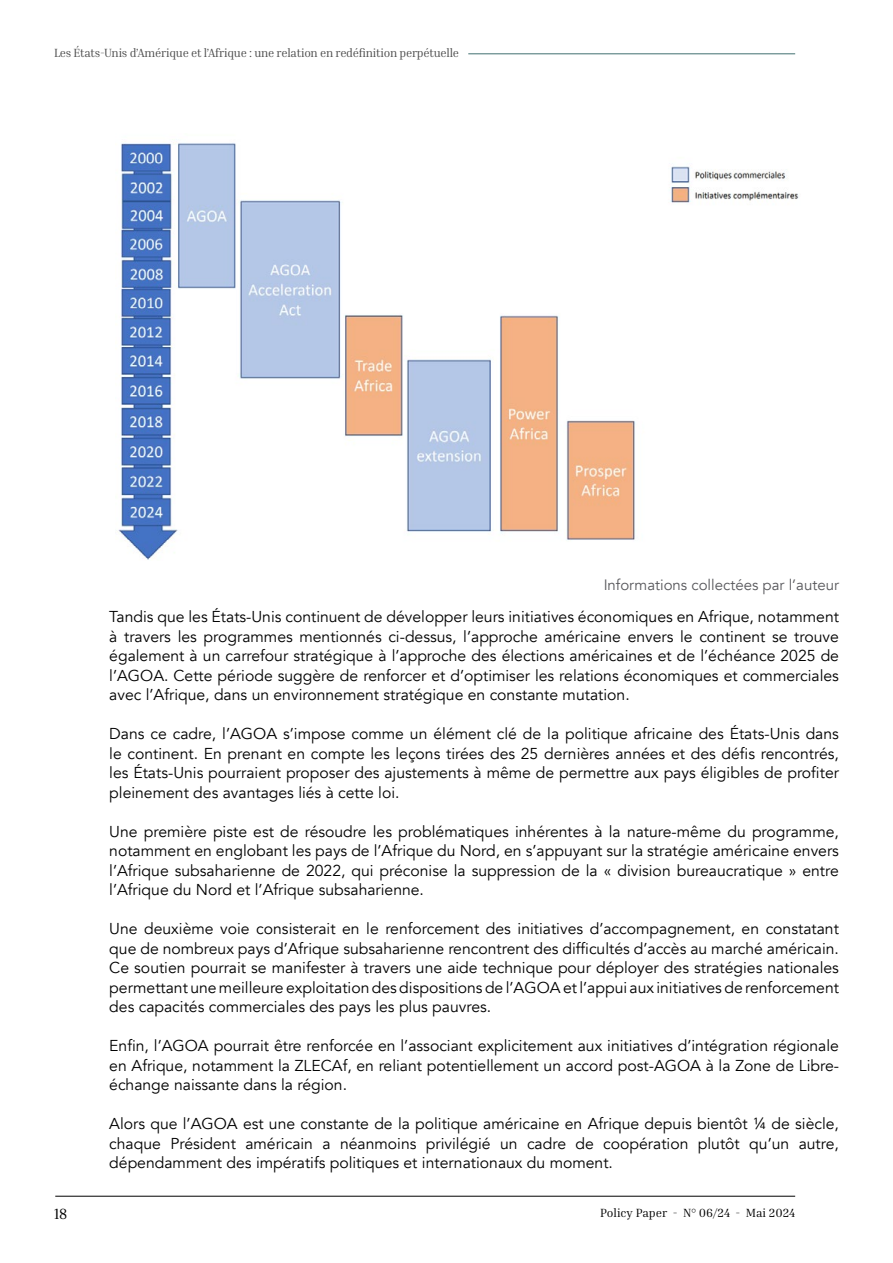
<style>
.page{position:relative;width:893px;height:1263px;background:#fff}
.page>*{position:absolute;margin:0;border:0;box-sizing:border-box;transform-origin:0 0}
.t1{font:15.75px/19.5px "Avenir";color:#000;text-align:justify}
.t2{font:15px "Avenir";color:#58585c}
.t3{font:15px "Inria Serif";color:#000}
.t4{font:12px "Inria Serif";letter-spacing:-.02em;color:#4a4a4a}
.t5{font:12px "Inria Serif";color:#000}
</style>
<div class="page">
<hr style="left:55px;top:1196px;width:740px;height:1px;background:#000">
<hr style="left:468px;top:54px;width:327px;height:1px;background:#417071">
<img style="left:118px;top:143px;width:681px;height:417px">
<p class="t4" style="left:54px;top:45px;width:407px">Les États-Unis d’Amérique et l’Afrique : une relation en redéfinition perpétuelle</p>
<p class="t2" style="left:604px;top:576px;width:237px">Informations collectées par l’auteur</p>
<p class="t1" style="left:109px;top:607px;width:731px">Tandis que les États-Unis continuent de développer leurs initiatives économiques en Afrique, notamment à travers les programmes mentionnés ci-dessus, l’approche américaine envers le continent se trouve également à un carrefour stratégique à l’approche des élections américaines et de l’échéance 2025 de l’AGOA. Cette période suggère de renforcer et d’optimiser les relations économiques et commerciales avec l’Afrique, dans un environnement stratégique en constante mutation.</p>
<p class="t1" style="left:109px;top:724px;width:731px">Dans ce cadre, l’AGOA s’impose comme un élément clé de la politique africaine des États-Unis dans le continent. En prenant en compte les leçons tirées des 25 dernières années et des défis rencontrés, les États-Unis pourraient proposer des ajustements à même de permettre aux pays éligibles de profiter pleinement des avantages liés à cette loi.</p>
<p class="t1" style="left:109px;top:822px;width:731px">Une première piste est de résoudre les problématiques inhérentes à la nature-même du programme, notamment en englobant les pays de l’Afrique du Nord, en s’appuyant sur la stratégie américaine envers l’Afrique subsaharienne de 2022, qui préconise la suppression de la « division bureaucratique » entre l’Afrique du Nord et l’Afrique subsaharienne.</p>
<p class="t1" style="left:109px;top:919px;width:731px">Une deuxième voie consisterait en le renforcement des initiatives d’accompagnement, en constatant que de nombreux pays d’Afrique subsaharienne rencontrent des difficultés d’accès au marché américain.<br>Ce soutien pourrait se manifester à travers une aide technique pour déployer des stratégies nationales permettant une meilleure exploitation des dispositions de l’AGOA et l’appui aux initiatives de renforcement des capacités commerciales des pays les plus pauvres.</p>
<p class="t1" style="left:109px;top:1036px;width:731px">Enfin, l’AGOA pourrait être renforcée en l’associant explicitement aux initiatives d’intégration régionale en Afrique, notamment la ZLECAf, en reliant potentiellement un accord post-AGOA à la Zone de Libre&shy;échange naissante dans la région.</p>
<p class="t1" style="left:109px;top:1114px;width:731px">Alors que l’AGOA est une constante de la politique américaine en Afrique depuis bientôt ¼ de siècle, chaque Président américain a néanmoins privilégié un cadre de coopération plutôt qu’un autre, dépendamment des impératifs politiques et internationaux du moment.</p>
<p class="t3" style="left:54px;top:1204px;width:15px">18</p>
<p class="t5" style="left:600px;top:1205px;width:197px">Policy Paper - N° 06/24 - Mai 2024</p>
</div>
